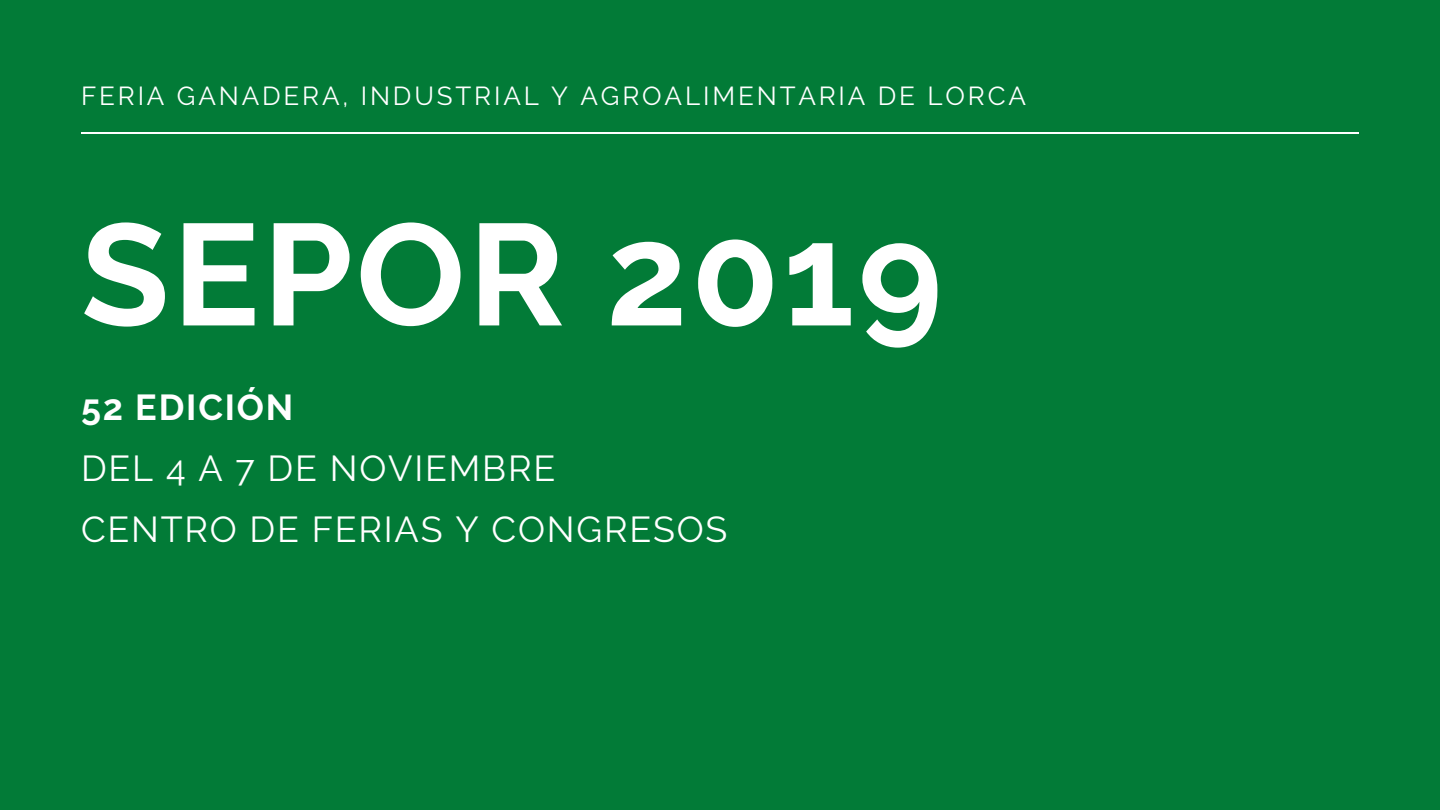
<style>
.page{position:relative;width:1440px;height:810px;background:#027b37}
.page>*{position:absolute;margin:0;border:0;box-sizing:border-box;transform-origin:0 0}
.t1{font:700 144px "Raleway";letter-spacing:.025em;color:#fff}
.t2{font:36px/61.2px "Raleway";letter-spacing:.05em;color:#fff}
.t3{font:700 36px "Raleway";letter-spacing:.05em;color:#fff}
.t4{font:26px "Raleway";letter-spacing:.11em;color:#fff}
</style>
<div class="page">
<hr style="left:81px;top:132px;width:1278px;height:2px;background:#fff">
<p class="t4" style="left:81px;top:80px;width:946px">FERIA GANADERA, INDUSTRIAL Y AGROALIMENTARIA DE LORCA</p>
<h1 class="t1" style="left:81px;top:190px;width:863px">SEPOR 2019</h1>
<h2 class="t3" style="left:81px;top:386px;width:214px">52 EDICIÓN</h2>
<h2 class="t2" style="left:81px;top:438px;width:648px">DEL 4 A 7 DE NOVIEMBRE<br>CENTRO DE FERIAS Y CONGRESOS</h2>
</div>
